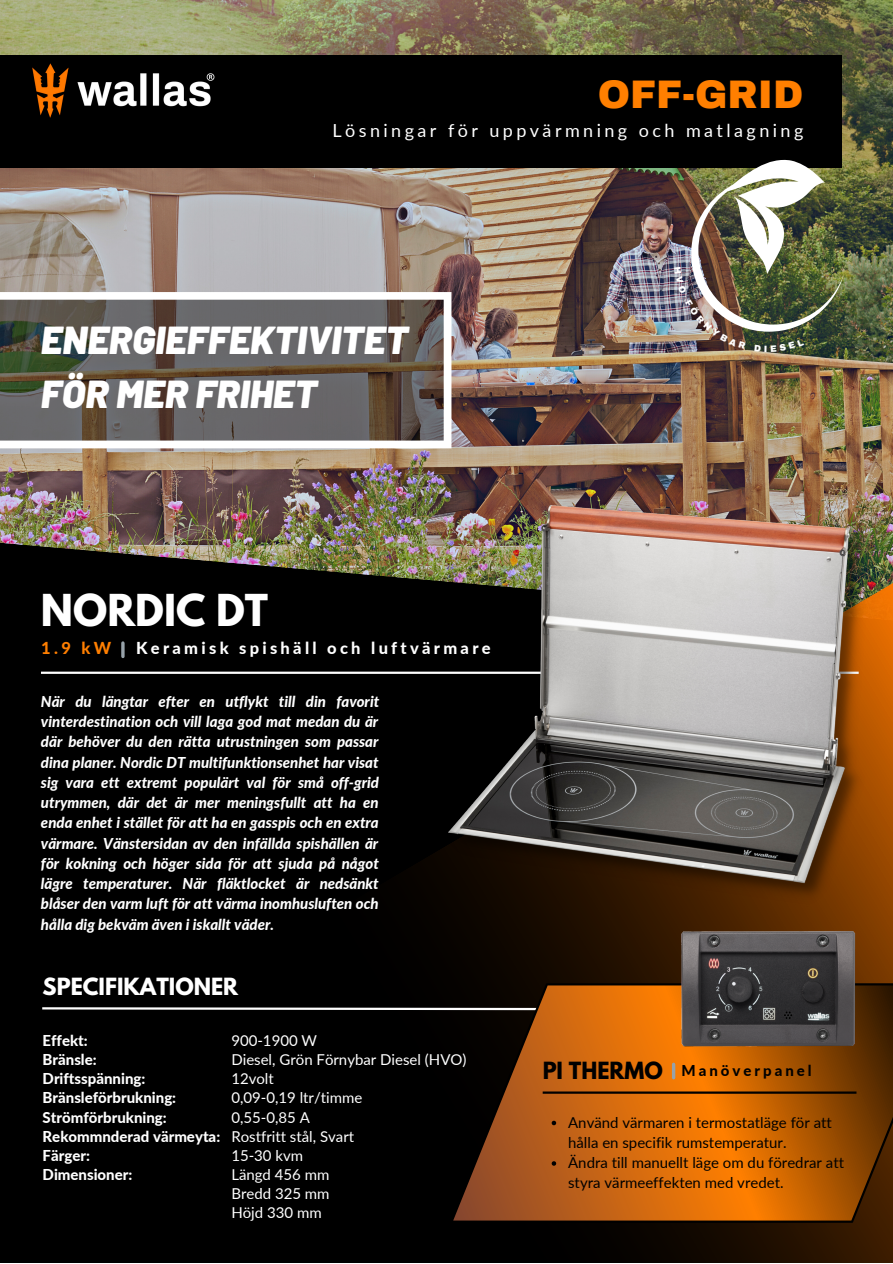
<style>
.page{position:relative;width:893px;height:1264px;background:#fff}
.page>*{position:absolute;margin:0;border:0;box-sizing:border-box;transform-origin:0 0}
.t1{font:italic 900 39px/54px "Barlow";color:#fff}
.t2{font:700 39px "League Spartan";color:#fff}
.t3{font:900 39px "Archivo";color:#ff7f00}
.t4{font:700 21px "League Spartan";color:#fff}
.t5{font:18px "Lato";letter-spacing:.19em;color:#fff}
.t6{font:800 16.5px "Lato";letter-spacing:.2em;color:#fff}
.t7{font:800 16.5px "Lato";color:#ff7f00}
.t8{font:italic 800 15px/20.2px "Lato";color:#fff;text-align:justify}
.t9{font:15px/19px "Lato";color:#fff}
.t10{font:15px/20.2px "Lato";color:#000}
.t11{font:800 15px/19px "Lato";color:#fff}
.t12{font:800 15px "Lato";letter-spacing:.2em;color:#000}
.s1{font-family:"League Spartan";font-weight:700;font-size:21px}
</style>
<div class="page">
<img style="left:0;top:0;width:892px;height:540px">
<div style="left:0;top:540px;width:892px;height:722px;background:#000"></div>
<svg style="left:307px;top:578px;width:585px;height:684px;background:#120800"></svg>
<hr style="left:41px;top:671px;width:817px;height:3px;background:#fff">
<svg style="left:40px;top:1006px;width:410px;height:5px"></svg>
<svg style="left:121px;top:643px;width:4px;height:13px"></svg>
<div style="left:0;top:55px;width:841px;height:112px;background:#000"></div>
<img style="left:0;top:41px;width:243px;height:77px">
<svg style="left:0;top:292px;width:451px;height:156px;background:#726e6a"></svg>
<svg style="left:450px;top:983px;width:442px;height:239px;background:#a55309"></svg>
<hr style="left:542px;top:1091px;width:314px;height:2px;background:#000">
<img style="left:680px;top:930px;width:178px;height:119px">
<img style="left:705px;top:932px;width:17px;height:18px">
<svg style="left:708px;top:1028px;width:13px;height:13px"></svg>
<img style="left:813px;top:932px;width:18px;height:18px">
<svg style="left:816px;top:1028px;width:13px;height:13px"></svg>
<svg style="left:551px;top:1120px;width:5px;height:5px"></svg>
<svg style="left:551px;top:1161px;width:5px;height:4px"></svg>
<svg style="left:672px;top:1064px;width:3px;height:13px"></svg>
<img style="left:446px;top:498px;width:426px;height:408px">
<img style="left:674px;top:158px;width:169px;height:194px">
<h1 class="t3" style="left:597px;top:74px;width:207px">OFF-GRID</h1>
<p class="t5" style="left:332px;top:119px;width:472px">Lösningar för uppvärmning och matlagning</p>
<h1 class="t1" style="left:41px;top:311px;width:368px">ENERGIEFFEKTIVITET<br>FÖR MER FRIHET</h1>
<h1 class="t2" style="left:41px;top:591px;width:228px">NORDIC DT</h1>
<p class="t7" style="left:41px;top:638px;width:71px">1.9 kW</p>
<p class="t6" style="left:136px;top:638px;width:356px">Keramisk spishäll och luftvärmare</p>
<p class="t8" style="left:41px;top:691px;width:340px">När du längtar efter en utflykt till din favorit vinterdestination och vill laga god mat medan du är där behöver du den rätta utrustningen som passar dina planer. Nordic DT multifunktionsenhet har visat sig vara ett extremt populärt val för små off-grid utrymmen, där det är mer meningsfullt att ha en enda enhet i stället för att ha en gasspis och en extra värmare. Vänstersidan av den infällda spishällen är för kokning och höger sida för att sjuda på något lägre temperaturer. När fläktlocket är nedsänkt blåser den varm luft för att värma inomhusluften och hålla dig bekväm även i iskallt väder.</p>
<h2 class="t4" style="left:43px;top:976px;width:197px">SPECIFIKATIONER</h2>
<p class="t9" style="left:231px;top:1030px;width:237px">900-1900 W<br>Diesel, Grön Förnybar Diesel (HVO)<br>12volt<br>0,09-0,19 ltr/timme<br>0,55-0,85 A<br>Rostfritt stål, Svart<br>15-30 kvm<br>Längd 456 mm<br>Bredd 325 mm<br>Höjd 330 mm</p>
<p class="t11" style="left:43px;top:1030px;width:179px">Effekt:<br>Bränsle:<br>Driftsspänning:<br>Bränsleförbrukning:<br>Strömförbrukning:<br>Rekommnderad värmeyta:<br>Färger:<br>Dimensioner:</p>
<p class="t12" style="left:542px;top:1061px;width:270px"><span class="s1">PITHERMO</span> Manöverpanel</p>
<p class="t10" style="left:568px;top:1111px;width:277px">Använd värmaren i termostatläge för att hålla en specifik rumstemperatur.<br>Ändra till manuellt läge om du föredrar att styra värmeeffekten med vredet.</p>
</div>
